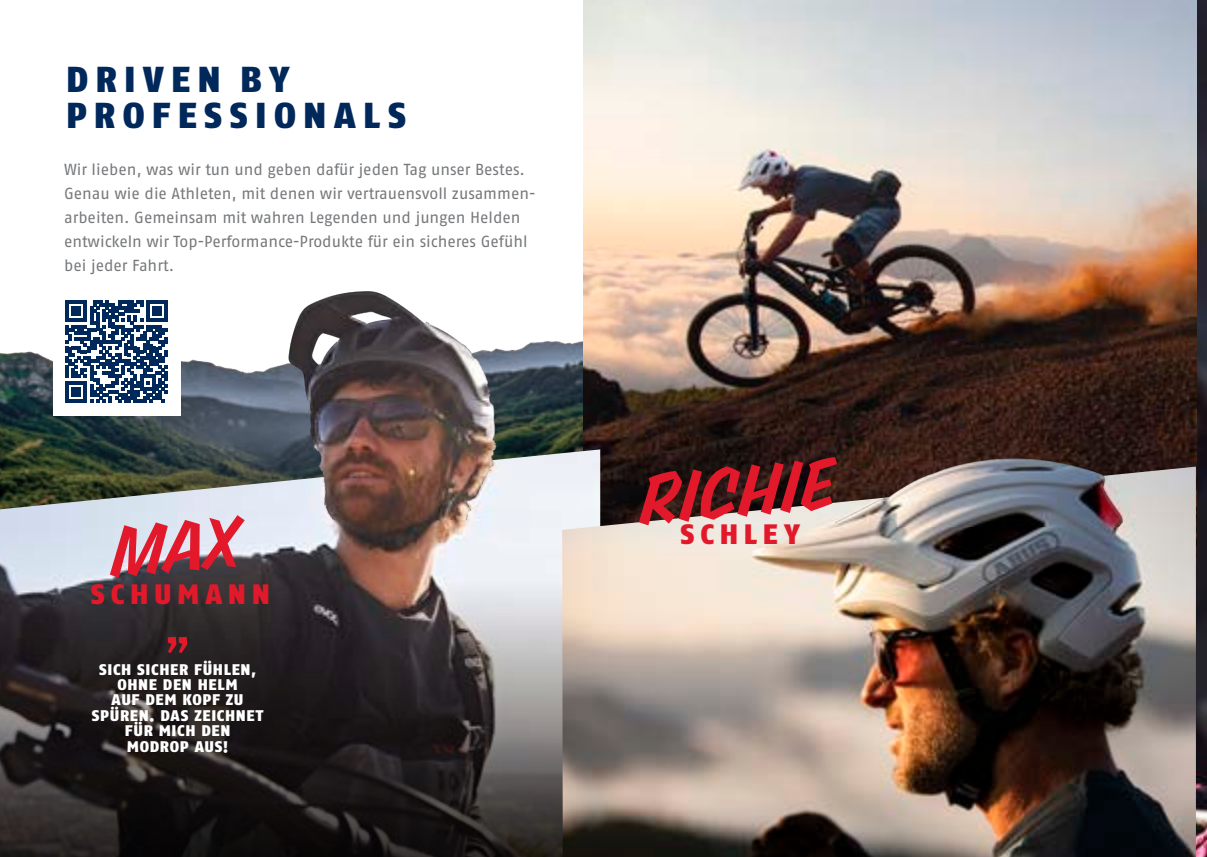
<style>
.page{position:relative;width:1207px;height:857px;background:#fff}
.page>*{position:absolute;margin:0;border:0;box-sizing:border-box;transform-origin:0 0}
.t1{font:900 72px "Sharpie Variable";color:#e2192b}
.t2{font:900 36px/36px "ABUS Fago Pro";letter-spacing:.205em;color:#00285b}
.t3{font:900 28px "ABUS Fago Pro";letter-spacing:.205em;color:#e2192b}
.t4{font:16px/24px "ABUS Fago Pro";letter-spacing:-.005em;color:#76787b}
.t5{font:900 15.4px/15.4px "ABUS Fago Pro";letter-spacing:.04em;color:#fff;text-align:center}
</style>
<div class="page">
<img style="left:0;top:341px;width:583px;height:108px">
<img style="left:1195px;top:0;width:11px;height:856px">
<img style="left:583px;top:0;width:613px;height:560px">
<svg style="left:0;top:449px;width:600px;height:407px;background:#4e4a4a"></svg>
<div style="left:53px;top:287px;width:127px;height:128px;background:#fff"></div>
<svg style="left:65px;top:300px;width:103px;height:103px"></svg>
<img style="left:562px;top:466px;width:633px;height:390px">
<img style="left:232px;top:291px;width:288px;height:228px">
<img style="left:835px;top:365px;width:291px;height:161px">
<svg style="left:168px;top:636px;width:19px;height:17px"></svg>
<svg style="left:106px;top:514px;width:143px;height:64px;background:#b6bbc6"></svg>
<h2 class="t2" style="left:66px;top:62px;width:341px">DRIVEN BY<br>PROFESSIONALS</h2>
<p class="t4" style="left:64px;top:157px;width:472px">Wir lieben, was wir tun und geben dafür jeden Tag unser Bestes.<br>Genau wie die Athleten, mit denen wir vertrauensvoll zusammen&shy;arbeiten. Gemeinsam mit wahren Legenden und jungen Helden entwickeln wir Top-Performance-Produkte für ein sicheres Gefühl bei jeder Fahrt.</p>
<h3 class="t3" style="left:91px;top:577px;width:180px">SCHUMANN</h3>
<p class="t5" style="left:92px;top:661px;width:173px">SICH SICHER FÜHLEN,<br>OHNE DEN HELM<br>AUF DEM KOPF ZU<br>SPÜREN. DAS ZEICHNET<br>FÜR MICH DEN<br>MODROP AUS!</p>
<h1 class="t1" style="left:637px;top:460px;width:197px;rotate:-5deg">RICHIE</h1>
<h3 class="t3" style="left:680px;top:517px;width:121px">SCHLEY</h3>
</div>
